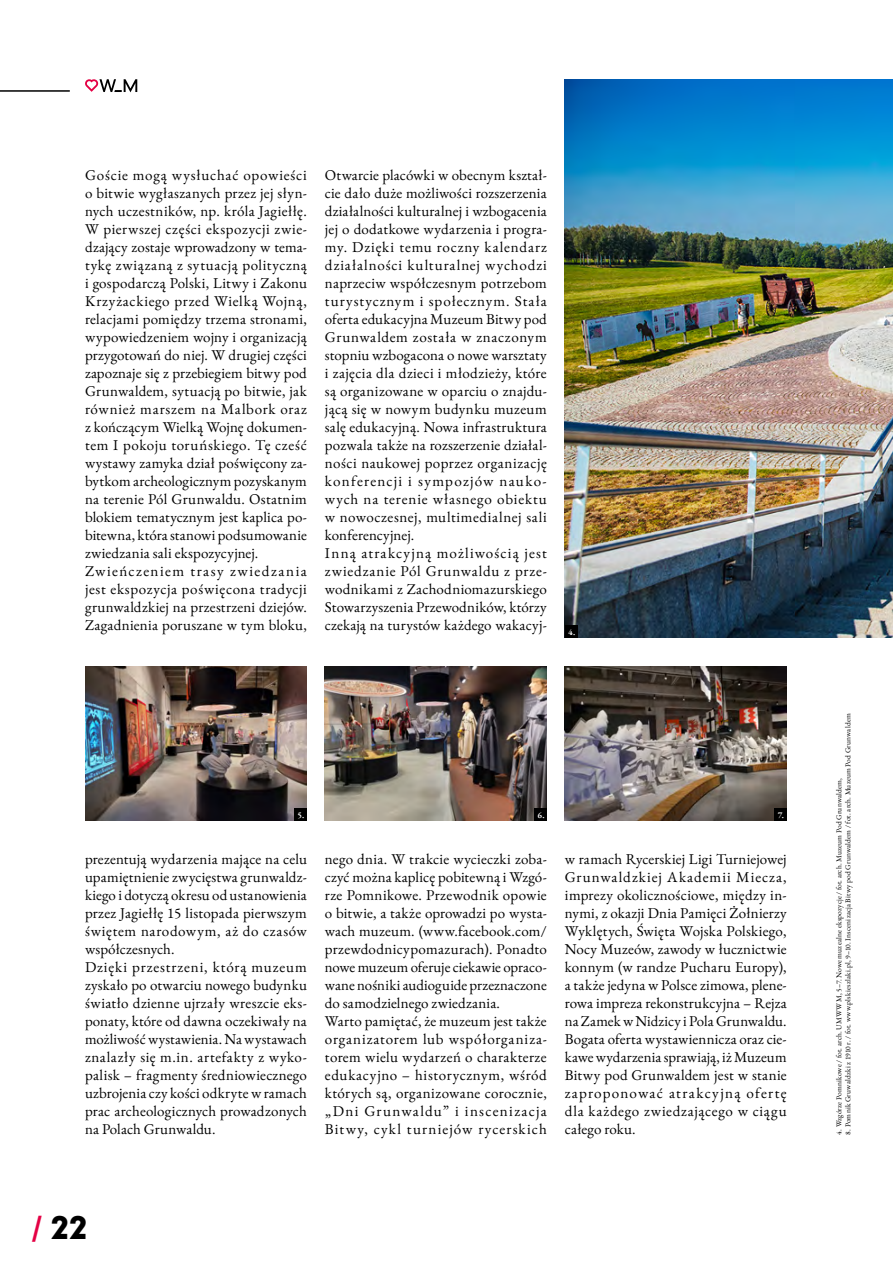
<style>
.page{position:relative;width:893px;height:1263px;background:#fff}
.page>*{position:absolute;margin:0;border:0;box-sizing:border-box;transform-origin:0 0}
.t1{font:29.7px "Geometric 706 Blk EU";color:#000}
.t2{font:15px/18px "EB Garamond";letter-spacing:.025em;color:#000}
.t3{font:600 9px "EB Garamond";color:#fff}
.t4{font:7.5px "EB Garamond";letter-spacing:.025em;color:#000}
.s1{color:#e40044}
</style>
<div class="page">
<img style="left:565px;top:79px;width:328px;height:559px">
<hr style="left:892px;top:846px;width:1px;height:288px;background:#d9dada">
<img style="left:85px;top:666px;width:222px;height:155px">
<img style="left:325px;top:666px;width:222px;height:155px">
<img style="left:565px;top:666px;width:222px;height:155px">
<div style="left:294px;top:808px;width:13px;height:13px;background:#000"></div>
<div style="left:534px;top:808px;width:13px;height:13px;background:#000"></div>
<div style="left:774px;top:808px;width:13px;height:13px;background:#000"></div>
<div style="left:565px;top:625px;width:13px;height:13px;background:#000"></div>
<hr style="left:0;top:90px;width:69px;height:2px;background:#000">
<svg style="left:85px;top:79px;width:52px;height:13px"></svg>
<p class="t2" style="left:85px;top:166px;width:223px">Goście mogą wysłuchać opowieści o bitwie wygłaszanych przez jej słyn&shy;nych uczestników, np. króla Jagiełłę.<br>W pierwszej części ekspozycji zwie&shy;dzający zostaje wprowadzony w tema&shy;tykę związaną z sytuacją polityczną i gospodarczą Polski, Litwy i Zakonu Krzyżackiego przed Wielką Wojną, relacjami pomiędzy trzema stronami, wypowiedzeniem wojny i organizacją przygotowań do niej. W drugiej części zapoznaje się z przebiegiem bitwy pod Grunwaldem, sytuacją po bitwie, jak również marszem na Malbork oraz z kończącym Wielką Wojnę dokumen&shy;tem I pokoju toruńskiego. Tę cześć wystawy zamyka dział poświęcony za&shy;bytkom archeologicznym pozyskanym na terenie Pól Grunwaldu. Ostatnim blokiem tematycznym jest kaplica po&shy;bitewna, która stanowi podsumowanie zwiedzania sali ekspozycyjnej.<br>Zwieńczeniem trasy zwiedzania jest ekspozycja poświęcona tradycji grunwaldzkiej na przestrzeni dziejów.<br>Zagadnienia poruszane w tym bloku,</p>
<p class="t2" style="left:325px;top:166px;width:223px">Otwarcie placówki w obecnym kształ&shy;cie dało duże możliwości rozszerzenia działalności kulturalnej i wzbogacenia jej o dodatkowe wydarzenia i progra&shy;my. Dzięki temu roczny kalendarz działalności kulturalnej wychodzi naprzeciw współczesnym potrzebom turystycznym i społecznym. Stała oferta edukacyjna Muzeum Bitwy pod Grunwaldem została w znaczonym stopniu wzbogacona o nowe warsztaty i zajęcia dla dzieci i młodzieży, które są organizowane w oparciu o znajdu&shy;jącą się w nowym budynku muzeum salę edukacyjną. Nowa infrastruktura pozwala także na rozszerzenie działal&shy;ności naukowej poprzez organizację konferencji i sympozjów nauko&shy;wych na terenie własnego obiektu w nowoczesnej, multimedialnej sali konferencyjnej.<br>Inną atrakcyjną możliwością jest zwiedzanie Pól Grunwaldu z prze&shy;wodnikami z Zachodniomazurskiego Stowarzyszenia Przewodników, którzy czekają na turystów każdego wakacyj-</p>
<p class="t3" style="left:568px;top:626px;width:9px">4.</p>
<p class="t3" style="left:298px;top:809px;width:8px">5.</p>
<p class="t3" style="left:537px;top:809px;width:9px">6.</p>
<p class="t3" style="left:778px;top:809px;width:8px">7.</p>
<p class="t2" style="left:85px;top:850px;width:223px">prezentują wydarzenia mające na celu upamiętnienie zwycięstwa grunwaldz&shy;kiego i dotyczą okresu od ustanowienia przez Jagiełłę 15 listopada pierwszym świętem narodowym, aż do czasów współczesnych.<br>Dzięki przestrzeni, którą muzeum zyskało po otwarciu nowego budynku światło dzienne ujrzały wreszcie eks&shy;ponaty, które od dawna oczekiwały na możliwość wystawienia. Na wystawach znalazły się m.in. artefakty z wyko&shy;palisk – fragmenty średniowiecznego uzbrojenia czy kości odkryte w ramach prac archeologicznych prowadzonych na Polach Grunwaldu.</p>
<p class="t2" style="left:325px;top:850px;width:223px">nego dnia. W trakcie wycieczki zoba&shy;czyć można kaplicę pobitewną i Wzgó&shy;rze Pomnikowe. Przewodnik opowie o bitwie, a także oprowadzi po wysta&shy;wach muzeum. (www.facebook.com/ przewdodnicypomazurach). Ponadto nowe muzeum oferuje ciekawie opraco&shy;wane nośniki audioguide przeznaczone do samodzielnego zwiedzania.<br>Warto pamiętać, że muzeum jest także organizatorem lub współorganiza&shy;torem wielu wydarzeń o charakterze edukacyjno – historycznym, wśród których są, organizowane corocznie, „Dni Grunwaldu” i inscenizacja Bitwy, cykl turniejów rycerskich</p>
<p class="t2" style="left:565px;top:850px;width:223px;text-align:justify">w ramach Rycerskiej Ligi Turniejowej Grunwaldzkiej Akademii Miecza, imprezy okolicznościowe, między in&shy;nymi, z okazji Dnia Pamięci Żołnierzy Wyklętych, Święta Wojska Polskiego, Nocy Muzeów, zawody w łucznictwie konnym (w randze Pucharu Europy), a także jedyna w Polsce zimowa, plene&shy;rowa impreza rekonstrukcyjna – Rejza na Zamek w Nidzicy i Pola Grunwaldu.<br>Bogata oferta wystawiennicza oraz cie&shy;kawe wydarzenia sprawiają, iż Muzeum Bitwy pod Grunwaldem jest w stanie zaproponować atrakcyjną ofertę dla każdego zwiedzającego w ciągu całego roku.</p>
<h1 class="t1" style="left:33px;top:1207px;width:56px"><span class="s1">/</span> 22</h1>
<p class="t4" style="left:843px;top:1134px;width:423px;rotate:-90deg">8. Pomnik Gruwaldzki z 1910 r. / fot. www.plskieszlaki.pl, 9–10. Inscenizacja Bitwy pod Grunwaldem / fot. arch. Muzeum Pod Grunwaldem</p>
<p class="t4" style="left:834px;top:1134px;width:358px;rotate:-90deg">4. Wzgórze Pomnikowe / fot. arch. UMWWM, 5–7. Nowe muzealne ekspozycje / fot. arch. Muzeum Pod Grunwaldem,</p>
</div>
